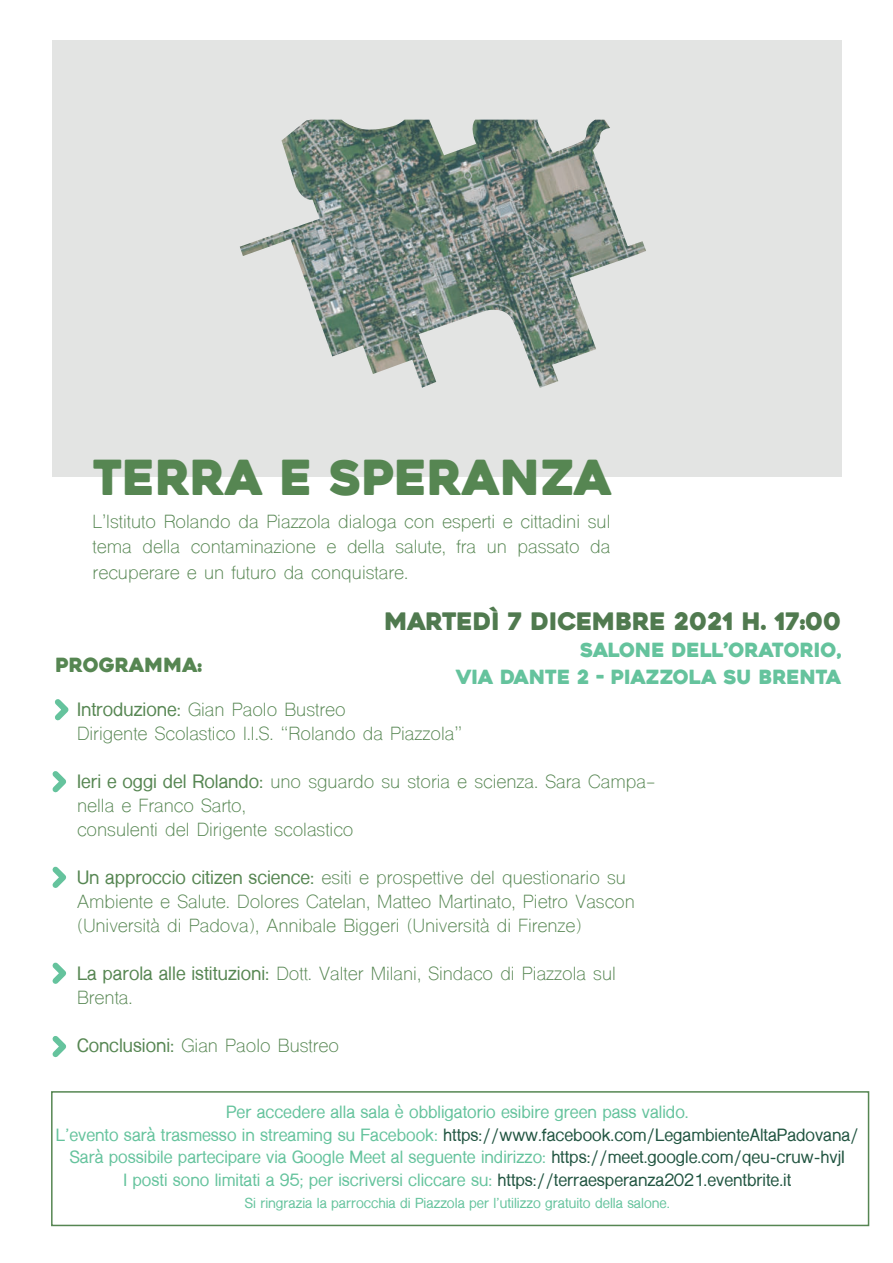
<style>
.page{position:relative;width:893px;height:1263px;background:#fff}
.page>*{position:absolute;margin:0;border:0;box-sizing:border-box;transform-origin:0 0}
.t1{font:48.15px "Heavitas";color:#568652}
.t2{font:24px "Heavitas";color:#507a4f}
.t3{font:19.5px/27px "Heavitas";color:#65c39d;text-align:right}
.t4{font:19.5px "Heavitas";color:#568652}
.t5{font:18px/24px "Shree Dev 0714";color:#568652}
.t6{font:700 16.5px/22.5px "Shree Dev 0714";color:#65c39d;text-align:center}
.t7{font:700 13.5px "Shree Dev 0714";color:#65c39d}
.s1{font-weight:700}
.s2{color:#205440}
</style>
<div class="page">
<div style="left:52px;top:40px;width:789px;height:437px;background:#e3e4e3"></div>
<svg style="left:55px;top:699px;width:14px;height:22px"></svg>
<svg style="left:52px;top:771px;width:14px;height:22px"></svg>
<svg style="left:52px;top:866px;width:15px;height:22px"></svg>
<svg style="left:52px;top:962px;width:15px;height:22px"></svg>
<svg style="left:52px;top:1036px;width:15px;height:22px"></svg>
<img style="left:240px;top:120px;width:406px;height:268px">
<div style="left:51px;top:1091px;width:818px;height:135px;border:2px solid #568652"></div>
<h1 class="t1" style="left:93px;top:448px;width:521px">TERRA E SPERANZA</h1>
<p class="t5" style="left:93px;top:509px;width:519px;line-height:25.5px;text-align:justify">L’Istituto Rolando da Piazzola dialoga con esperti e cittadini sul tema della contaminazione e della salute, fra un passato da recuperare e un futuro da conquistare.</p>
<h2 class="t2" style="left:384px;top:606px;width:458px">MARTEDÌ 7 DICEMBRE 2021 H. 17:00</h2>
<p class="t3" style="left:456px;top:635px;width:387px">SALONE DELL’ORATORIO,<br>VIA DANTE 2 - PIAZZOLA SU BRENTA</p>
<p class="t4" style="left:56px;top:653px;width:148px">PROGRAMMA:</p>
<p class="t5" style="left:77px;top:698px;width:386px"><span class="s1">Introduzione:</span> Gian Paolo Bustreo<br>Dirigente Scolastico I.I.S. “Rolando da Piazzola”</p>
<p class="t5" style="left:77px;top:770px;width:580px"><span class="s1">Ieri e oggi del Rolando:</span> uno sguardo su storia e scienza. Sara Campa&shy;nella e Franco Sarto,<br>consulenti del Dirigente scolastico</p>
<p class="t5" style="left:77px;top:866px;width:559px"><span class="s1">Un approccio citizen science:</span> esiti e prospettive del questionario su<br>Ambiente e Salute. Dolores Catelan, Matteo Martinato, Pietro Vascon (Università di Padova), Annibale Biggeri (Università di Firenze)</p>
<p class="t5" style="left:77px;top:962px;width:540px"><span class="s1">La parola alle istituzioni:</span> Dott. Valter Milani, Sindaco di Piazzola sul<br>Brenta.</p>
<p class="t5" style="left:77px;top:1034px;width:263px"><span class="s1">Conclusioni:</span> Gian Paolo Bustreo</p>
<p class="t6" style="left:56px;top:1101px;width:804px">Per accedere alla sala è obbligatorio esibire green pass valido.<br>L’evento sarà trasmesso in streaming su Facebook: <span class="s2">https://www.facebook.com/LegambienteAltaPadovana/ </span>Sarà possibile partecipare via Google Meet al seguente indirizzo: <span class="s2">https://meet.google.com/qeu-cruw-hvjI<br></span>I posti sono limitati a 95; per iscriversi cliccare su: <span class="s2">https://terraesperanza2021.eventbrite.it</span></p>
<p class="t7" style="left:245px;top:1196px;width:426px">Si ringrazia la parrocchia di Piazzola per l’utilizzo gratuito della salone.</p>
</div>
